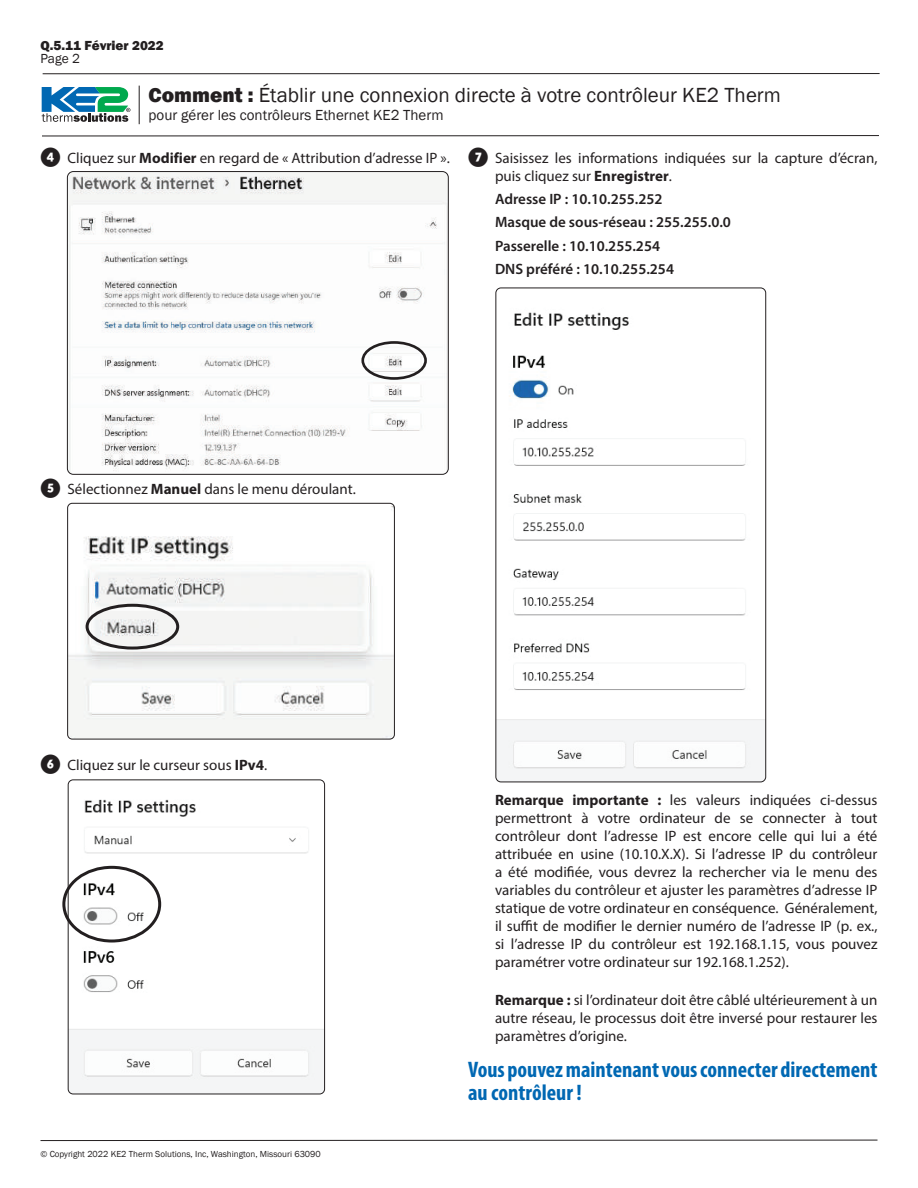
<style>
.page{position:relative;width:918px;height:1188px;background:#fff}
.page>*{position:absolute;margin:0;border:0;box-sizing:border-box;transform-origin:0 0}
.t1{font:700 condensed 22.5px/22.5px "Myriad Pro";color:#0168b3}
.t2{font:21px "Franklin Gothic";color:#231f20}
.t3{font:15px/18px "Myriad Pro";color:#231f20;text-align:justify}
.t4{font:600 15px/23.2px "Myriad Pro";color:#231f20}
.t5{font:15px "Franklin Gothic";color:#231f20}
.t6{font:800 13.5px "Franklin Gothic";color:#231f20}
.t7{font:13.5px "Franklin Gothic";color:#231f20}
.t8{font:9px "Franklin Gothic";color:#231f20}
.s1{font-weight:800}
.s2{font-family:"Lato";font-weight:800;font-size:18px}
.s3{font-weight:700}
</style>
<div class="page">
<hr style="left:43px;top:73px;width:837px;height:1px;background:#231f20">
<hr style="left:42px;top:135px;width:837px;height:1px;background:#231f20">
<hr style="left:139px;top:86px;width:1px;height:38px;background:#231f20">
<svg style="left:42px;top:87px;width:88px;height:35px"></svg>
<svg style="left:40px;top:1140px;width:838px;height:1px"></svg>
<img style="left:67px;top:172px;width:381px;height:302px">
<div style="left:67px;top:171px;width:381px;height:304px;border:1px solid #231f20;border-radius:6px"></div>
<img style="left:68px;top:503px;width:326px;height:236px">
<div style="left:67px;top:503px;width:328px;height:236px;border:1px solid #231f20;border-radius:5px"></div>
<div style="left:86px;top:604px;width:93px;height:46px;border:3px solid #231f20;border-radius:50%"></div>
<img style="left:68px;top:780px;width:257px;height:314px">
<div style="left:68px;top:780px;width:257px;height:314px;border:1px solid #231f20;border-radius:5px"></div>
<div style="left:62px;top:866px;width:99px;height:77px;border:3px solid #231f20;border-radius:50%"></div>
<img style="left:496px;top:288px;width:270px;height:494px">
<div style="left:496px;top:288px;width:270px;height:494px;border:1px solid #231f20;border-radius:5px"></div>
<div style="left:361px;top:341px;width:66px;height:39px;border:3px solid #231f20;border-radius:50%"></div>
<p class="t6" style="left:40px;top:37px;width:125px">Q.5.11 Février 2022</p>
<p class="t7" style="left:40px;top:51px;width:41px">Page 2</p>
<h2 class="t2" style="left:149px;top:82px;width:634px"><span class="s1">Comment :</span> Établir une connexion directe à votre contrôleur KE2 Therm</h2>
<p class="t5" style="left:149px;top:106px;width:297px">pour gérer les contrôleurs Ethernet KE2 Therm</p>
<p class="t3" style="left:40px;top:149px;width:411px"><span class="s2">❹</span> Cliquez sur <span class="s3">Modifier</span> en regard de « Attribution d’adresse IP ».</p>
<p class="t3" style="left:495px;top:149px;width:384px;text-indent:-27px"><span class="s2">❼</span> Saisissez les informations indiquées sur la capture d’écran, puis cliquez sur <span class="s3">Enregistrer</span>.</p>
<p class="t4" style="left:495px;top:187px;width:238px">Adresse IP : 10.10.255.252<br>Masque de sous-réseau : 255.255.0.0<br>Passerelle : 10.10.255.254<br>DNS préféré : 10.10.255.254</p>
<p class="t3" style="left:40px;top:479px;width:317px"><span class="s2">❺</span> Sélectionnez <span class="s3">Manuel</span> dans le menu déroulant.</p>
<p class="t3" style="left:40px;top:756px;width:228px"><span class="s2">❻</span> Cliquez sur le curseur sous <span class="s3">IPv4</span>.</p>
<p class="t8" style="left:40px;top:1149px;width:282px">© Copyright 2022 KE2 Therm Solutions, Inc, Washington, Missouri 63090</p>
<p class="t3" style="left:495px;top:791px;width:384px"><span class="s3">Remarque importante :</span> les valeurs indiquées ci-dessus permettront à votre ordinateur de se connecter à tout contrôleur dont l’adresse IP est encore celle qui lui a été attribuée en usine (10.10.X.X). Si l’adresse IP du contrôleur a été modifiée, vous devrez la rechercher via le menu des variables du contrôleur et ajuster les paramètres d’adresse IP statique de votre ordinateur en conséquence. Généralement, il suffit de modifier le dernier numéro de l’adresse IP (p. ex., si l’adresse IP du contrôleur est 192.168.1.15, vous pouvez paramétrer votre ordinateur sur 192.168.1.252).</p>
<p class="t3" style="left:495px;top:991px;width:384px"><span class="s3">Remarque :</span> si l’ordinateur doit être câblé ultérieurement à un autre réseau, le processus doit être inversé pour restaurer les paramètres d’origine.</p>
<h1 class="t1" style="left:468px;top:1058px;width:411px">Vous pouvez maintenant vous connecter directement au contrôleur !</h1>
</div>
